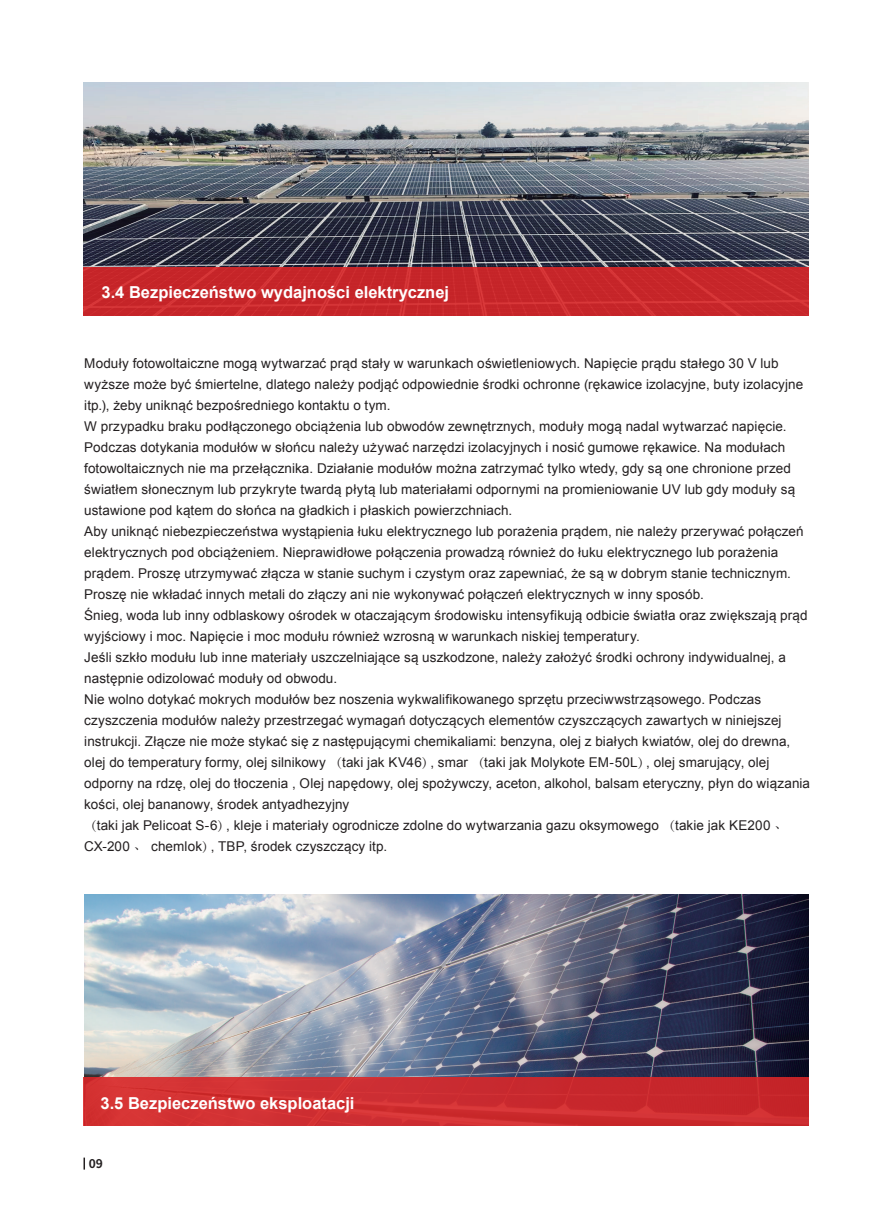
<style>
.page{position:relative;width:893px;height:1212px;background:#fff}
.page>*{position:absolute;margin:0;border:0;box-sizing:border-box;transform-origin:0 0}
.t1{font:700 16.5px "Arial";color:#fff}
.t2{font:13.5px/21px "Arial";letter-spacing:.01em;color:#231f20}
.t3{font:700 12px "Source Han Sans CN";color:#231f20}
.s1{font-family:"Adobe Song Std";font-weight:300}
</style>
<div class="page">
<img style="left:84px;top:83px;width:725px;height:184px">
<svg style="left:84px;top:1157px;width:1px;height:12px"></svg>
<svg style="left:84px;top:267px;width:725px;height:49px;background:#c7272a"></svg>
<img style="left:85px;top:894px;width:724px;height:183px">
<div style="left:84px;top:1077px;width:725px;height:48px;background:#cd2d32"></div>
<p class="t1" style="left:102px;top:281px;width:349px">3.4 Bezpieczeństwo wydajności elektrycznej</p>
<p class="t2" style="left:84px;top:353px;width:727px">Moduły fotowoltaiczne mogą wytwarzać prąd stały w warunkach oświetleniowych. Napięcie prądu stałego 30 V lub wyższe może być śmiertelne, dlatego należy podjąć odpowiednie środki ochronne (rękawice izolacyjne, buty izolacyjne itp.), żeby uniknąć bezpośredniego kontaktu o tym.<br>W przypadku braku podłączonego obciążenia lub obwodów zewnętrznych, moduły mogą nadal wytwarzać napięcie.<br>Podczas dotykania modułów w słońcu należy używać narzędzi izolacyjnych i nosić gumowe rękawice. Na modułach fotowoltaicznych nie ma przełącznika. Działanie modułów można zatrzymać tylko wtedy, gdy są one chronione przed światłem słonecznym lub przykryte twardą płytą lub materiałami odpornymi na promieniowanie UV lub gdy moduły są ustawione pod kątem do słońca na gładkich i płaskich powierzchniach.<br>Aby uniknąć niebezpieczeństwa wystąpienia łuku elektrycznego lub porażenia prądem, nie należy przerywać połączeń elektrycznych pod obciążeniem. Nieprawidłowe połączenia prowadzą również do łuku elektrycznego lub porażenia prądem. Proszę utrzymywać złącza w stanie suchym i czystym oraz zapewniać, że są w dobrym stanie technicznym.<br>Proszę nie wkładać innych metali do złączy ani nie wykonywać połączeń elektrycznych w inny sposób.<br>Śnieg, woda lub inny odblaskowy ośrodek w otaczającym środowisku intensyfikują odbicie światła oraz zwiększają prąd wyjściowy i moc. Napięcie i moc modułu również wzrosną w warunkach niskiej temperatury.<br>Jeśli szkło modułu lub inne materiały uszczelniające są uszkodzone, należy założyć środki ochrony indywidualnej, a następnie odizolować moduły od obwodu.<br>Nie wolno dotykać mokrych modułów bez noszenia wykwalifikowanego sprzętu przeciwwstrząsowego. Podczas czyszczenia modułów należy przestrzegać wymagań dotyczących elementów czyszczących zawartych w niniejszej instrukcji. Złącze nie może stykać się z następującymi chemikaliami: benzyna, olej z białych kwiatów, olej do drewna, olej do temperatury formy, olej silnikowy <span class="s1">（</span>taki jak KV46<span class="s1">）</span>, smar <span class="s1">（</span>taki jak Molykote EM-50L<span class="s1">）</span>, olej smarujący, olej odporny na rdzę, olej do tłoczenia , Olej napędowy, olej spożywczy, aceton, alkohol, balsam eteryczny, płyn do wiązania kości, olej bananowy, środek antyadhezyjny<br><span class="s1">（</span>taki jak Pelicoat S-6<span class="s1">）</span>, kleje i materiały ogrodnicze zdolne do wytwarzania gazu oksymowego <span class="s1">（</span>takie jak KE200 <span class="s1">、</span>CX-200 <span class="s1">、</span> chemlok<span class="s1">）</span>, TBP, środek czyszczący itp.</p>
<p class="t1" style="left:101px;top:1092px;width:256px">3.5 Bezpieczeństwo eksploatacji</p>
<p class="t3" style="left:89px;top:1157px;width:16px">09</p>
</div>
